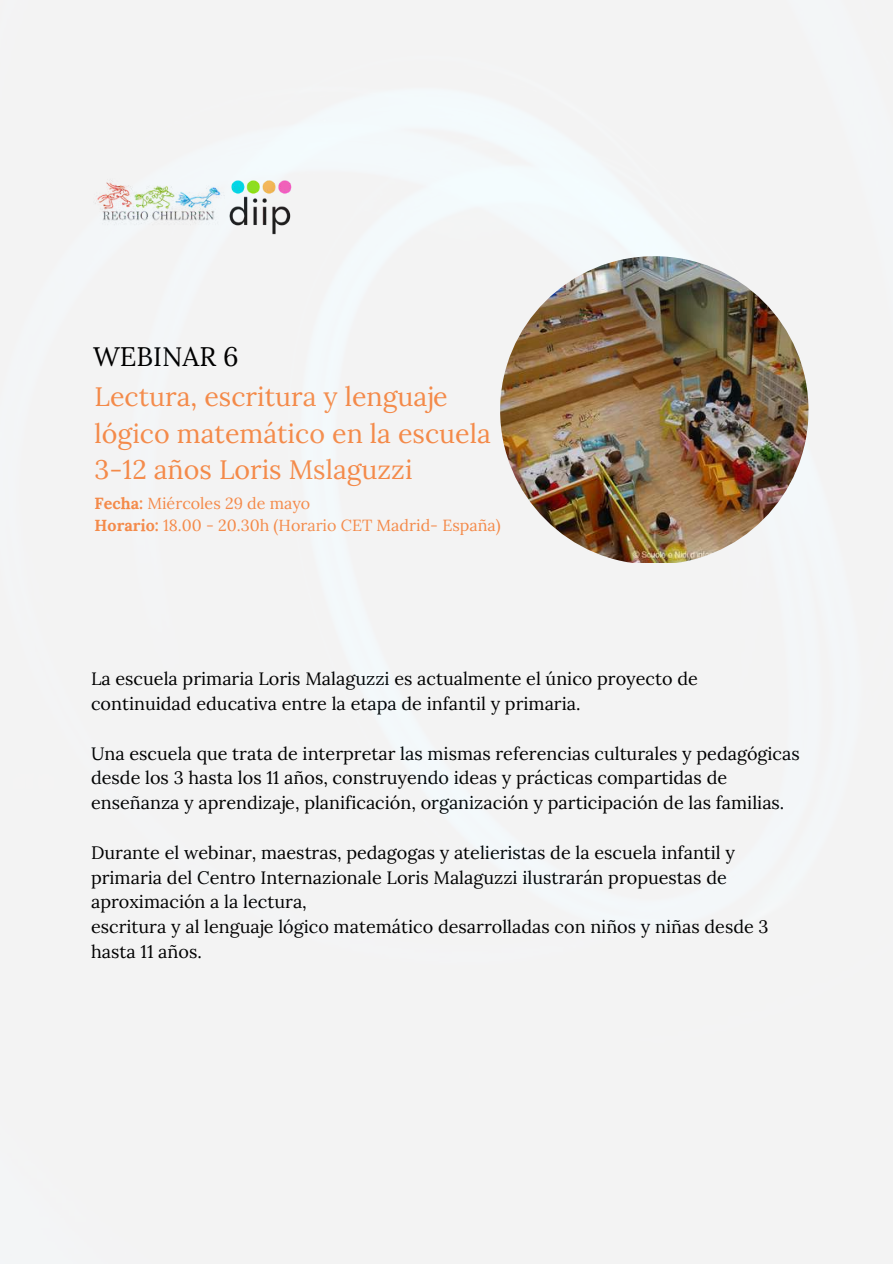
<style>
.page{position:relative;width:893px;height:1264px;background:#fff}
.page>*{position:absolute;margin:0;border:0;box-sizing:border-box;transform-origin:0 0}
.t1{font:26.7px/36.6px "Lora";color:#ff914d}
.t2{font:26.7px "Lora";color:#000}
.t3{font:18px/24.8px "Lora";color:#000}
.t4{font:16.05px/22px "Lora";color:#ff914d}
.s1{font-weight:700}
</style>
<div class="page">
<img style="left:0;top:0;width:892px;height:1263px">
<h1 class="t2" style="left:93px;top:339px;width:147px">WEBINAR 6</h1>
<h1 class="t1" style="left:95px;top:378px;width:398px">Lectura, escritura y lenguaje lógico matemático en la escuela<br>3-12 años Loris Mslaguzzi</h1>
<p class="t4" style="left:95px;top:492px;width:407px"><span class="s1">Fecha:</span> Miércoles 29 de mayo<br><span class="s1">Horario:</span> 18.00 - 20.30h (Horario CET Madrid- España)</p>
<p class="t3" style="left:91px;top:666px;width:608px">La escuela primaria Loris Malaguzzi es actualmente el único proyecto de continuidad educativa entre la etapa de infantil y primaria.</p>
<p class="t3" style="left:91px;top:740px;width:710px">Una escuela que trata de interpretar las mismas referencias culturales y pedagógicas desde los 3 hasta los 11 años, construyendo ideas y prácticas compartidas de enseñanza y aprendizaje, planificación, organización y participación de las familias.</p>
<p class="t3" style="left:91px;top:839px;width:679px">Durante el webinar, maestras, pedagogas y atelieristas de la escuela infantil y primaria del Centro Internazionale Loris Malaguzzi ilustrarán propuestas de aproximación a la lectura,<br>escritura y al lenguaje lógico matemático desarrolladas con niños y niñas desde 3 hasta 11 años.</p>
</div>
